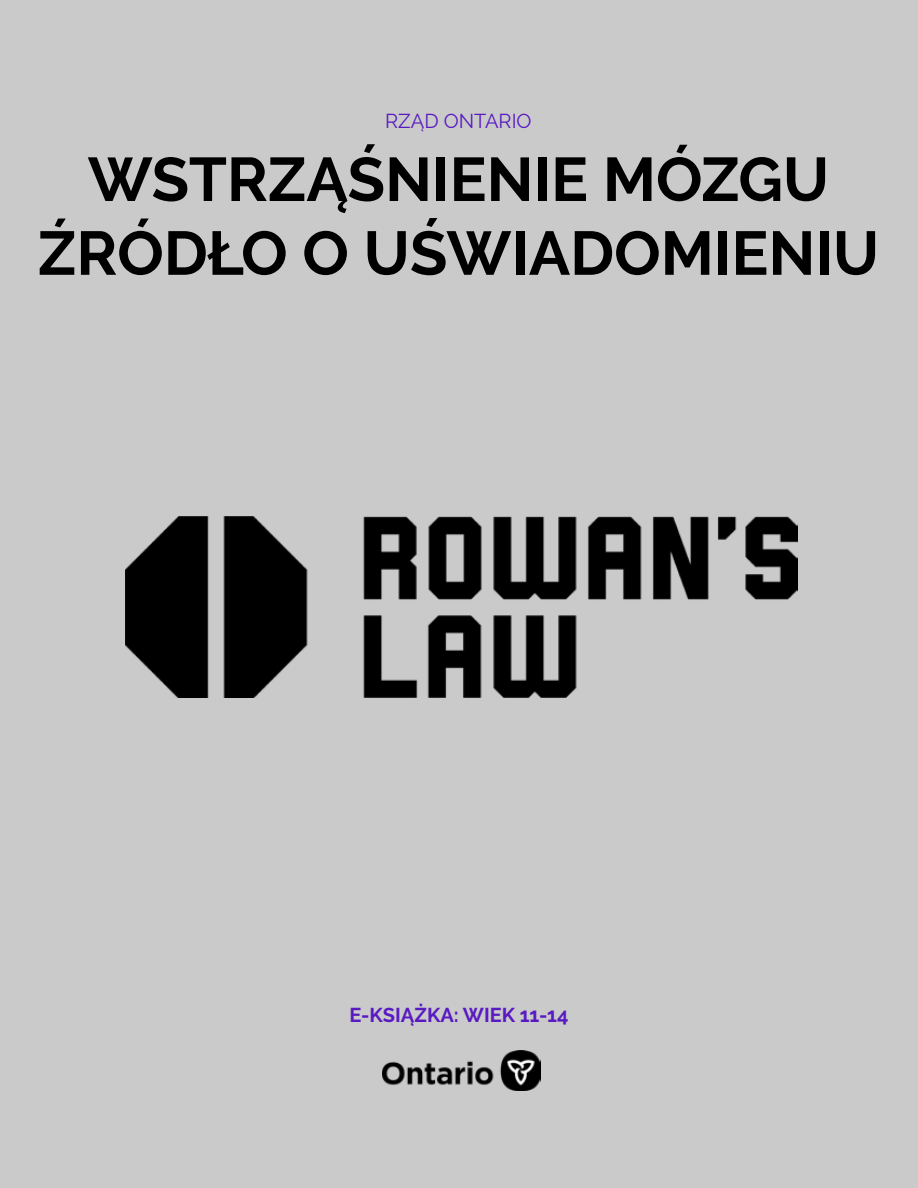
<style>
.page{position:relative;width:918px;height:1188px;background:#cacaca}
.page>*{position:absolute;margin:0;border:0;box-sizing:border-box;transform-origin:0 0}
.t1{font:700 61.5px/73.8px "Raleway";color:#000;text-align:center}
.t2{font:700 19.95px "Raleway";color:#591ac2}
.t3{font:19.95px "Raleway";color:#591ac2}
</style>
<div class="page">
<img style="left:125px;top:516px;width:673px;height:182px">
<img style="left:382px;top:1051px;width:159px;height:40px">
<p class="t3" style="left:385px;top:110px;width:148px">RZĄD ONTARIO</p>
<h1 class="t1" style="left:38px;top:143px;width:843px">WSTRZĄŚNIENIE MÓZGU<br>ŹRÓDŁO O UŚWIADOMIENIU</h1>
<p class="t2" style="left:349px;top:1004px;width:221px">E-KSIĄŻKA: WIEK 11-14</p>
</div>
